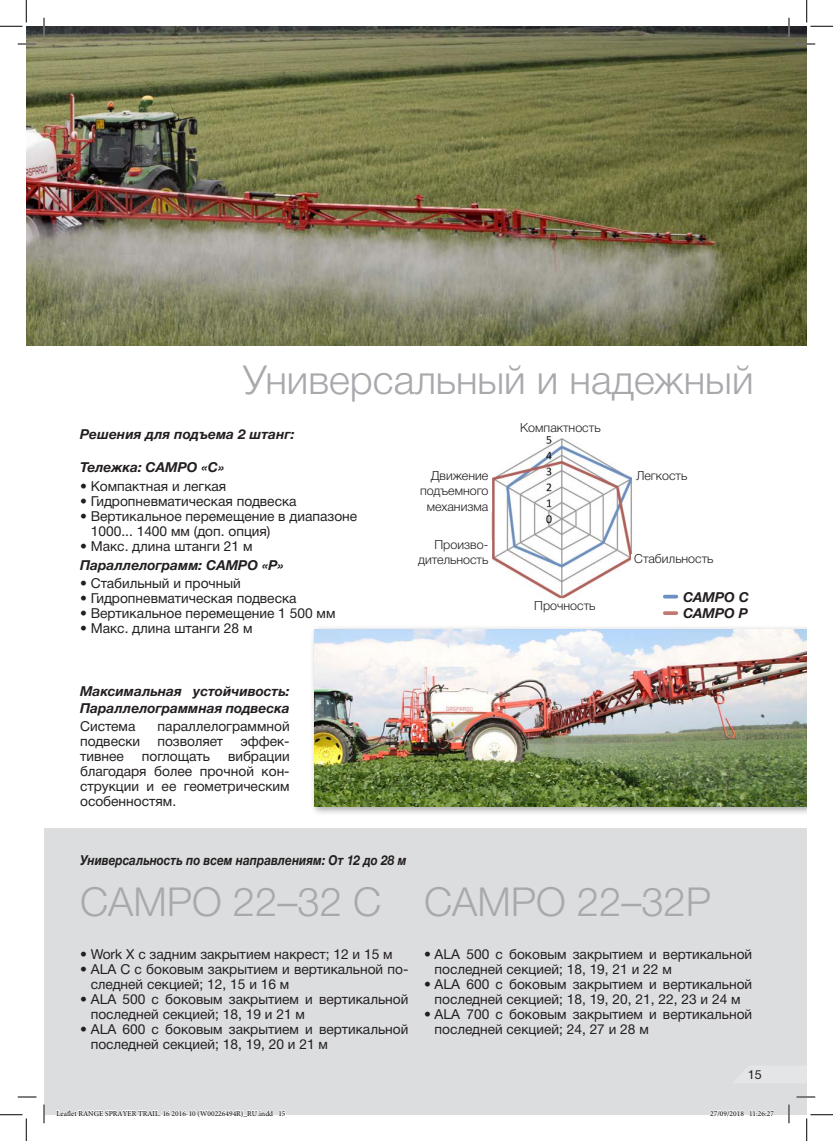
<style>
.page{position:relative;width:833px;height:1141px;background:#fff}
.page>*{position:absolute;margin:0;border:0;box-sizing:border-box;transform-origin:0 0}
.t1{font:300 40px "Helvetica Neue Cyr";color:#a8a9ad}
.t2{font:13.75px/15px "Helvetica Neue Cyr";color:#231f20}
.t3{font:italic 700 13.75px/16.5px "Helvetica Neue Cyr";color:#231f20}
.t4{font:italic 700 13.75px "Helvetica Neue Cyr";color:#231f20;scale:.86 1}
.t5{font:300 12.5px/15px "Helvetica Neue Cyr";color:#231f20;text-align:right}
.t6{font:12.5px "Helvetica Neue Cyr";color:#231f20}
.t7{font:7.5px "Minion Pro";color:#000}
</style>
<div class="page">
<img style="left:26px;top:26px;width:780px;height:319px">
<div style="left:44px;top:828px;width:762px;height:286px;background:#dcdddf"></div>
<div style="left:309px;top:625px;width:497px;height:190px;background:#231f20;opacity:.4"></div>
<img style="left:314px;top:629px;width:492px;height:177px">
<img style="left:491px;top:436px;width:188px;height:179px">
<div style="left:519px;top:601px;width:90px;height:23px;background:#fff"></div>
<div style="left:632px;top:471px;width:55px;height:9px;background:#fff"></div>
<div style="left:630px;top:554px;width:99px;height:16px;background:#fff"></div>
<svg style="left:664px;top:594px;width:12px;height:4px"></svg>
<svg style="left:664px;top:611px;width:12px;height:4px"></svg>
<svg style="left:18px;top:43px;width:18px;height:2px"></svg>
<svg style="left:796px;top:43px;width:18px;height:2px"></svg>
<svg style="left:18px;top:1096px;width:18px;height:1px"></svg>
<svg style="left:796px;top:1096px;width:18px;height:1px"></svg>
<svg style="left:43px;top:18px;width:2px;height:18px"></svg>
<svg style="left:43px;top:1104px;width:2px;height:19px"></svg>
<svg style="left:787px;top:18px;width:2px;height:18px"></svg>
<svg style="left:787px;top:1104px;width:2px;height:19px"></svg>
<svg style="left:0;top:0;width:27px;height:27px"></svg>
<svg style="left:0;top:1114px;width:27px;height:26px"></svg>
<svg style="left:806px;top:0;width:26px;height:27px"></svg>
<svg style="left:806px;top:1114px;width:26px;height:26px"></svg>
<svg style="left:56px;top:1110px;width:229px;height:5px"></svg>
<svg style="left:709px;top:1110px;width:34px;height:5px"></svg>
<svg style="left:749px;top:1110px;width:24px;height:5px"></svg>
<p class="t1" style="left:243px;top:358px;width:511px">Универсальный и надежный</p>
<p class="t5" style="left:520px;top:420px;width:82px">Компактность</p>
<p class="t3" style="left:80px;top:426px;width:216px">Решения для подъема 2 штанг:</p>
<p class="t3" style="left:80px;top:459px;width:146px">Тележка: CAMPO «C»</p>
<p class="t2" style="left:80px;top:478px;width:148px">• Компактная и легкая</p>
<p class="t2" style="left:80px;top:493px;width:218px">• Гидропневматическая подвеска</p>
<p class="t2" style="left:91px;top:508px;width:268px;text-indent:-11px">• Вертикальное перемещение в диапазоне<br>1000... 1400 мм (доп. опция)</p>
<p class="t2" style="left:80px;top:538px;width:174px">• Макс. длина штанги 21 м</p>
<p class="t5" style="left:420px;top:468px;width:70px">Движение подъемного механизма</p>
<p class="t5" style="left:635px;top:468px;width:53px">Легкость</p>
<p class="t5" style="left:418px;top:537px;width:72px">Произво&shy;дительность</p>
<p class="t5" style="left:634px;top:551px;width:81px">Стабильность</p>
<p class="t3" style="left:682px;top:588px;width:67px">CAMPO C</p>
<p class="t3" style="left:682px;top:605px;width:66px">CAMPO P</p>
<p class="t3" style="left:80px;top:557px;width:205px">Параллелограмм: CAMPO «P»</p>
<p class="t2" style="left:80px;top:576px;width:162px">• Стабильный и прочный</p>
<p class="t2" style="left:80px;top:591px;width:218px">• Гидропневматическая подвеска</p>
<p class="t2" style="left:80px;top:606px;width:257px">• Вертикальное перемещение 1 500 мм</p>
<p class="t2" style="left:80px;top:621px;width:174px">• Макс. длина штанги 28 м</p>
<p class="t5" style="left:534px;top:598px;width:63px">Прочность</p>
<p class="t3" style="left:80px;top:683px;width:211px">Максимальная устойчивость:<br>Параллелограммная подвеска</p>
<p class="t2" style="left:80px;top:719px;width:57px">Система</p>
<p class="t2" style="left:80px;top:719px;width:211px;text-align:justify;text-indent:77px">параллелограммной подвески позволяет эффек&shy;тивнее</p>
<p class="t2" style="left:80px;top:749px;width:211px;text-align:justify;text-indent:148px">вибрации благодаря более прочной кон&shy;струкции и ее геометрическим особенностям.</p>
<p class="t2" style="left:142px;top:749px;width:70px">поглощать</p>
<p class="t4" style="left:80px;top:852px;width:381px">Универсальность по всем направлениям: От 12 до 28 м</p>
<p class="t1" style="left:80px;top:879px;width:302px">CAMPO 22–32 C</p>
<p class="t2" style="left:80px;top:947px;width:314px">• Work X с задним закрытием накрест; 12 и 15 м</p>
<p class="t2" style="left:91px;top:962px;width:319px;text-indent:-11px">• ALA C с боковым закрытием и вертикальной по&shy;следней секцией; 12, 15 и 16 м</p>
<p class="t2" style="left:91px;top:992px;width:319px;text-indent:-11px">• ALA 500 с боковым закрытием и вертикальной последней секцией; 18, 19 и 21 м</p>
<p class="t2" style="left:91px;top:1022px;width:319px;text-indent:-11px">• ALA 600 с боковым закрытием и вертикальной последней секцией; 18, 19, 20 и 21 м</p>
<p class="t1" style="left:424px;top:879px;width:288px">CAMPO 22–32P</p>
<p class="t2" style="left:434px;top:947px;width:319px;text-indent:-11px">• ALA 500 с боковым закрытием и вертикальной последней секцией; 18, 19, 21 и 22 м</p>
<p class="t2" style="left:424px;top:977px;width:329px;text-align:center">• ALA 600 с боковым закрытием и вертикальной последней секцией; 18, 19, 20, 21, 22, 23 и 24 м</p>
<p class="t2" style="left:434px;top:1007px;width:319px;text-indent:-11px">• ALA 700 с боковым закрытием и вертикальной последней секцией; 24, 27 и 28 м</p>
<p class="t6" style="left:747px;top:1067px;width:15px">15</p>
<p class="t7" style="left:56px;top:1108px;width:230px">Leaflet RANGE SPRAYER TRAIL. 16 2016-10 (W00226494R)_RU.indd 15</p>
<p class="t7" style="left:709px;top:1108px;width:65px">27/09/2018 11:26:27</p>
</div>
